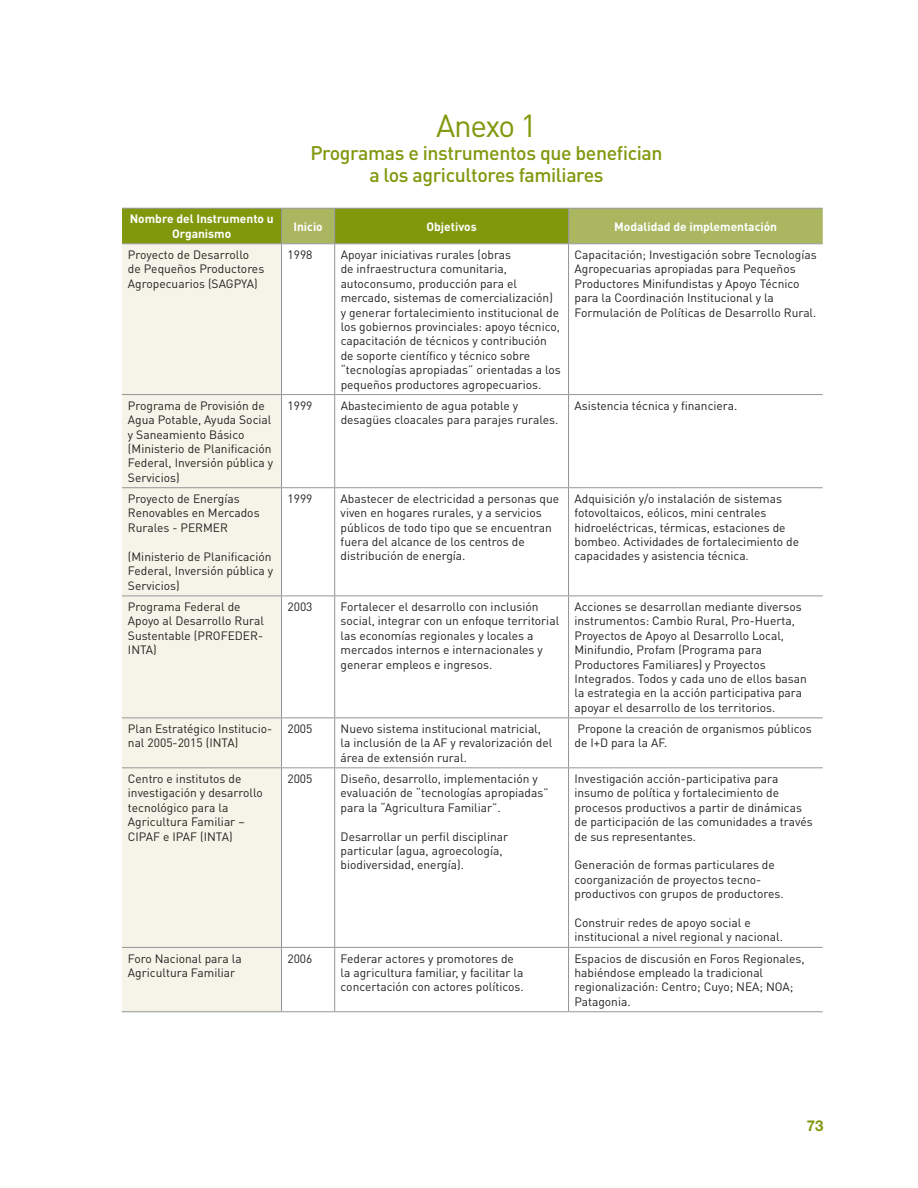
<style>
.page{position:relative;width:918px;height:1188px;background:#fff}
.page>*{position:absolute;margin:0;border:0;box-sizing:border-box;transform-origin:0 0}
.t1{font:31.5px "DINOT";letter-spacing:-.05em;color:#81980d}
.t2{font:500 19.5px "DINOT";letter-spacing:-.02em;color:#81980d}
.t3{font:700 15px "Helvetica Neue";color:#81980d}
.t4{font:12px/14.4px "DINOT";color:#231f20}
.t5{font:700 12px/14.4px "DINOT";color:#fff;text-align:center}
</style>
<div class="page">
<svg style="left:122px;top:209px;width:701px;height:34px;background:#93a531"></svg>
<div style="left:122px;top:244px;width:159px;height:767px;background:#f6f4e8"></div>
<svg style="left:282px;top:244px;width:541px;height:767px"></svg>
<hr style="left:122px;top:208px;width:160px;height:1px;background:#939598">
<hr style="left:282px;top:208px;width:53px;height:1px;background:#939598">
<hr style="left:281px;top:209px;width:1px;height:34px;background:#939598">
<hr style="left:335px;top:208px;width:234px;height:1px;background:#939598">
<hr style="left:334px;top:209px;width:1px;height:34px;background:#939598">
<hr style="left:569px;top:208px;width:254px;height:1px;background:#939598">
<hr style="left:568px;top:209px;width:1px;height:34px;background:#939598">
<hr style="left:122px;top:243px;width:160px;height:1px;background:#939598">
<hr style="left:282px;top:243px;width:53px;height:1px;background:#939598">
<hr style="left:281px;top:244px;width:1px;height:150px;background:#939598">
<hr style="left:335px;top:243px;width:234px;height:1px;background:#939598">
<hr style="left:334px;top:244px;width:1px;height:150px;background:#939598">
<hr style="left:569px;top:243px;width:254px;height:1px;background:#939598">
<hr style="left:568px;top:244px;width:1px;height:150px;background:#939598">
<hr style="left:122px;top:394px;width:160px;height:1px;background:#939598">
<hr style="left:282px;top:394px;width:53px;height:1px;background:#939598">
<hr style="left:281px;top:395px;width:1px;height:92px;background:#939598">
<hr style="left:335px;top:394px;width:234px;height:1px;background:#939598">
<hr style="left:334px;top:395px;width:1px;height:92px;background:#939598">
<hr style="left:569px;top:394px;width:254px;height:1px;background:#939598">
<hr style="left:568px;top:395px;width:1px;height:92px;background:#939598">
<hr style="left:122px;top:487px;width:160px;height:1px;background:#939598">
<hr style="left:282px;top:487px;width:53px;height:1px;background:#939598">
<hr style="left:281px;top:488px;width:1px;height:108px;background:#939598">
<hr style="left:335px;top:487px;width:234px;height:1px;background:#939598">
<hr style="left:334px;top:488px;width:1px;height:108px;background:#939598">
<hr style="left:569px;top:487px;width:254px;height:1px;background:#939598">
<hr style="left:568px;top:488px;width:1px;height:108px;background:#939598">
<hr style="left:122px;top:596px;width:160px;height:1px;background:#939598">
<hr style="left:282px;top:596px;width:53px;height:1px;background:#939598">
<hr style="left:281px;top:596px;width:1px;height:121px;background:#939598">
<hr style="left:335px;top:596px;width:234px;height:1px;background:#939598">
<hr style="left:334px;top:596px;width:1px;height:121px;background:#939598">
<hr style="left:569px;top:596px;width:254px;height:1px;background:#939598">
<hr style="left:568px;top:596px;width:1px;height:121px;background:#939598">
<hr style="left:122px;top:717px;width:160px;height:1px;background:#939598">
<hr style="left:282px;top:717px;width:53px;height:1px;background:#939598">
<hr style="left:281px;top:718px;width:1px;height:49px;background:#939598">
<hr style="left:335px;top:717px;width:234px;height:1px;background:#939598">
<hr style="left:334px;top:718px;width:1px;height:49px;background:#939598">
<hr style="left:569px;top:717px;width:254px;height:1px;background:#939598">
<hr style="left:568px;top:718px;width:1px;height:49px;background:#939598">
<hr style="left:122px;top:767px;width:160px;height:1px;background:#939598">
<hr style="left:282px;top:767px;width:53px;height:1px;background:#939598">
<hr style="left:281px;top:768px;width:1px;height:179px;background:#939598">
<hr style="left:335px;top:767px;width:234px;height:1px;background:#939598">
<hr style="left:334px;top:768px;width:1px;height:179px;background:#939598">
<hr style="left:569px;top:767px;width:254px;height:1px;background:#939598">
<hr style="left:568px;top:768px;width:1px;height:179px;background:#939598">
<hr style="left:122px;top:947px;width:160px;height:1px;background:#939598">
<hr style="left:282px;top:947px;width:53px;height:1px;background:#939598">
<hr style="left:281px;top:948px;width:1px;height:63px;background:#939598">
<hr style="left:335px;top:947px;width:234px;height:1px;background:#939598">
<hr style="left:334px;top:948px;width:1px;height:63px;background:#939598">
<hr style="left:569px;top:947px;width:254px;height:1px;background:#939598">
<hr style="left:568px;top:948px;width:1px;height:63px;background:#939598">
<hr style="left:122px;top:1011px;width:160px;height:1px;background:#939598">
<hr style="left:282px;top:1011px;width:53px;height:1px;background:#939598">
<hr style="left:335px;top:1011px;width:234px;height:1px;background:#939598">
<hr style="left:569px;top:1011px;width:254px;height:1px;background:#939598">
<p class="t1" style="left:436px;top:104px;width:102px">Anexo 1</p>
<p class="t2" style="left:310px;top:139px;width:354px">Programas e instrumentos que benefician</p>
<p class="t2" style="left:369px;top:162px;width:236px">a los agricultores familiares</p>
<p class="t5" style="left:130px;top:211px;width:146px">Nombre del Instrumento u<br>Organismo</p>
<p class="t5" style="left:293px;top:219px;width:31px">Inicio</p>
<p class="t5" style="left:427px;top:219px;width:52px">Objetivos</p>
<p class="t5" style="left:614px;top:219px;width:165px">Modalidad de implementación</p>
<p class="t4" style="left:128px;top:247px;width:138px">Proyecto de Desarrollo de Pequeños Productores<br>Agropecuarios (SAGPYA)</p>
<p class="t4" style="left:288px;top:247px;width:27px">1998</p>
<p class="t4" style="left:341px;top:247px;width:222px">Apoyar iniciativas rurales (obras<br>de infraestructura comunitaria, autoconsumo, producción para el mercado, sistemas de comercialización) y generar fortalecimiento institucional de los gobiernos provinciales: apoyo técnico, capacitación de técnicos y contribución de soporte científico y técnico sobre “tecnologías apropiadas” orientadas a los pequeños productores agropecuarios.</p>
<p class="t4" style="left:575px;top:247px;width:244px">Capacitación; Investigación sobre Tecnologías Agropecuarias apropiadas para Pequeños Productores Minifundistas y Apoyo Técnico para la Coordinación Institucional y la Formulación de Políticas de Desarrollo Rural.</p>
<p class="t4" style="left:128px;top:398px;width:147px">Programa de Provisión de<br>Agua Potable, Ayuda Social y Saneamiento Básico (Ministerio de Planificación<br>Federal, Inversión pública y<br>Servicios)</p>
<p class="t4" style="left:288px;top:398px;width:27px">1999</p>
<p class="t4" style="left:341px;top:398px;width:219px">Abastecimiento de agua potable y desagües cloacales para parajes rurales.</p>
<p class="t4" style="left:575px;top:398px;width:164px">Asistencia técnica y financiera.</p>
<p class="t4" style="left:128px;top:491px;width:133px">Proyecto de Energías<br>Renovables en Mercados<br>Rurales - PERMER</p>
<p class="t4" style="left:128px;top:549px;width:147px">(Ministerio de Planificación<br>Federal, Inversión pública y<br>Servicios)</p>
<p class="t4" style="left:287px;top:491px;width:27px">1999</p>
<p class="t4" style="left:341px;top:491px;width:220px">Abastecer de electricidad a personas que viven en hogares rurales, y a servicios públicos de todo tipo que se encuentran fuera del alcance de los centros de distribución de energía.</p>
<p class="t4" style="left:575px;top:491px;width:226px">Adquisición y/o instalación de sistemas fotovoltaicos, eólicos, mini centrales hidroeléctricas, térmicas, estaciones de bombeo. Actividades de fortalecimiento de capacidades y asistencia técnica.</p>
<p class="t4" style="left:128px;top:599px;width:137px">Programa Federal de<br>Apoyo al Desarrollo Rural<br>Sustentable (PROFEDER-<br>INTA)</p>
<p class="t4" style="left:287px;top:599px;width:27px">2003</p>
<p class="t4" style="left:341px;top:599px;width:220px">Fortalecer el desarrollo con inclusión social, integrar con un enfoque territorial las economías regionales y locales a mercados internos e internacionales y generar empleos e ingresos.</p>
<p class="t4" style="left:574px;top:599px;width:234px">Acciones se desarrollan mediante diversos instrumentos: Cambio Rural, Pro-Huerta, Proyectos de Apoyo al Desarrollo Local, Minifundio, Profam (Programa para Productores Familiares) y Proyectos Integrados. Todos y cada uno de ellos basan la estrategia en la acción participativa para apoyar el desarrollo de los territorios.</p>
<p class="t4" style="left:128px;top:721px;width:146px">Plan Estratégico Institucio&shy;nal 2005-2015 (INTA)</p>
<p class="t4" style="left:287px;top:721px;width:27px">2005</p>
<p class="t4" style="left:341px;top:721px;width:213px">Nuevo sistema institucional matricial, la inclusión de la AF y revalorización del área de extensión rural.</p>
<p class="t4" style="left:574px;top:721px;width:239px">Propone la creación de organismos públicos de I+D para la AF.</p>
<p class="t4" style="left:128px;top:771px;width:136px">Centro e institutos de investigación y desarrollo tecnológico para la<br>Agricultura Familiar –<br>CIPAF e IPAF (INTA)</p>
<p class="t4" style="left:287px;top:771px;width:27px">2005</p>
<p class="t4" style="left:341px;top:771px;width:209px">Diseño, desarrollo, implementación y evaluación de “tecnologías apropiadas” para la “Agricultura Familiar”.</p>
<p class="t4" style="left:574px;top:771px;width:240px">Investigación acción-participativa para insumo de política y fortalecimiento de procesos productivos a partir de dinámicas de participación de las comunidades a través de sus representantes.</p>
<p class="t4" style="left:574px;top:857px;width:211px">Generación de formas particulares de coorganización de proyectos tecno&shy;productivos con grupos de productores.</p>
<p class="t4" style="left:574px;top:915px;width:210px">Construir redes de apoyo social e institucional a nivel regional y nacional.</p>
<p class="t4" style="left:341px;top:829px;width:169px">Desarrollar un perfil disciplinar particular (agua, agroecología, biodiversidad, energía).</p>
<p class="t4" style="left:128px;top:951px;width:115px">Foro Nacional para la<br>Agricultura Familiar</p>
<p class="t4" style="left:287px;top:951px;width:27px">2006</p>
<p class="t4" style="left:341px;top:951px;width:185px">Federar actores y promotores de la agricultura familiar, y facilitar la concertación con actores políticos.</p>
<p class="t4" style="left:574px;top:951px;width:232px">Espacios de discusión en Foros Regionales, habiéndose empleado la tradicional regionalización: Centro; Cuyo; NEA; NOA; Patagonia.</p>
<p class="t3" style="left:807px;top:1116px;width:18px">73</p>
</div>
